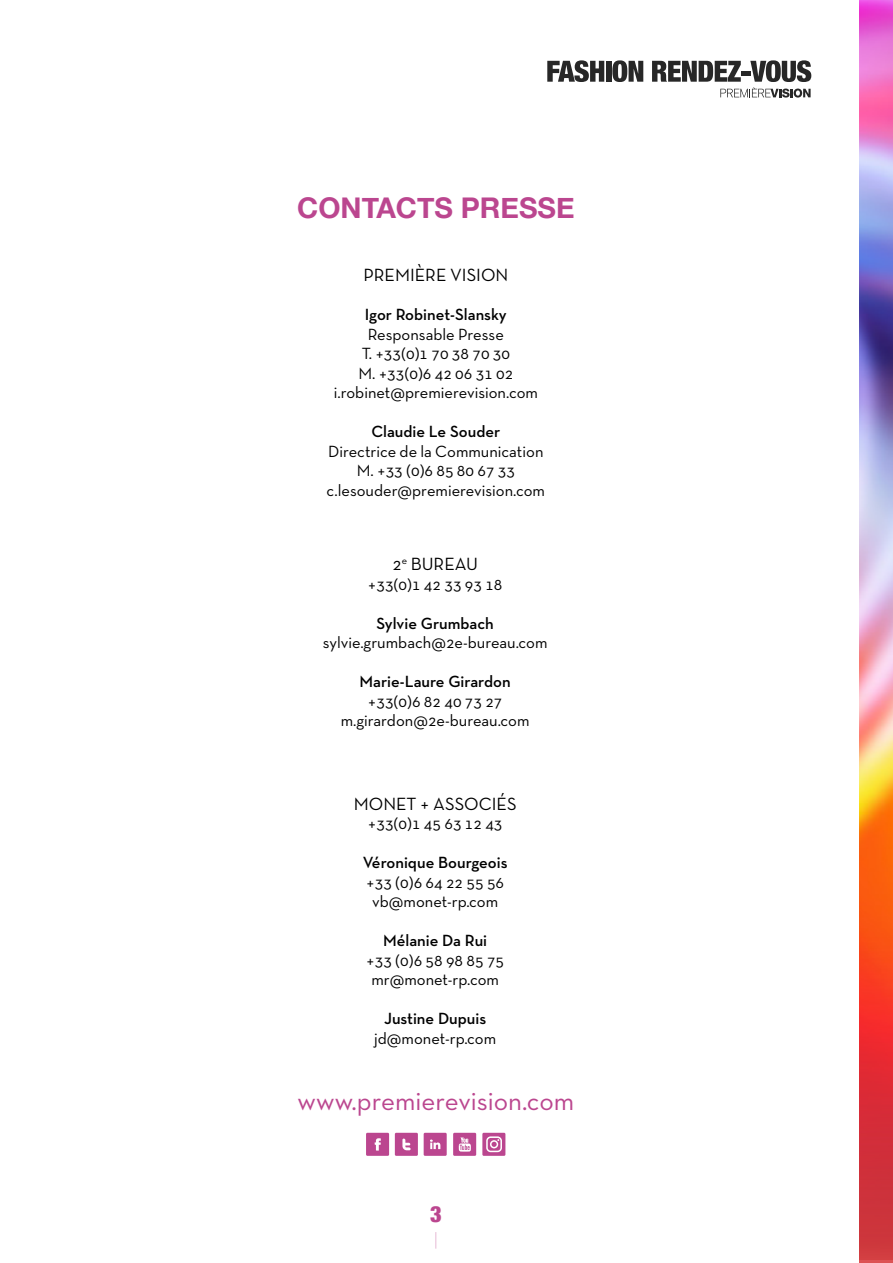
<style>
.page{position:relative;width:893px;height:1263px;background:#fff}
.page>*{position:absolute;margin:0;border:0;box-sizing:border-box;transform-origin:0 0}
.t1{font:700 28.5px "Helvetica Neue";color:#bb468f}
.t2{font:27px "Neutra Text TF";color:#bb468f}
.t3{font:900 condensed 22.5px "Helvetica Neue";color:#bb468f}
.t4{font:18px "Neutra Text TF";color:#000}
.t5{font:16.5px "Neutra Text TF";color:#000}
.t6{font:600 16.5px "Neutraface Text";color:#000}
.t7{font:200 16.5px "Helvetica Neue";color:#bb468f}
</style>
<div class="page">
<svg style="left:547px;top:60px;width:57px;height:22px"></svg>
<div style="left:606px;top:61px;width:5px;height:21px;background:#272727"></div>
<svg style="left:612px;top:60px;width:31px;height:22px"></svg>
<svg style="left:652px;top:60px;width:159px;height:38px"></svg>
<img style="left:860px;top:1px;width:33px;height:937px">
<img style="left:860px;top:938px;width:33px;height:325px">
<svg style="left:366px;top:1133px;width:23px;height:23px"></svg>
<svg style="left:395px;top:1133px;width:23px;height:23px"></svg>
<svg style="left:424px;top:1133px;width:23px;height:23px"></svg>
<svg style="left:453px;top:1133px;width:23px;height:23px"></svg>
<svg style="left:482px;top:1133px;width:23px;height:23px"></svg>
<p class="t1" style="left:297px;top:186px;width:279px">CONTACTS PRESSE</p>
<p class="t4" style="left:363px;top:264px;width:146px">PREMIÈRE VISION</p>
<p class="t6" style="left:365px;top:304px;width:143px">Igor Robinet-Slansky</p>
<p class="t5" style="left:368px;top:324px;width:137px">Responsable Presse</p>
<p class="t5" style="left:362px;top:344px;width:150px">T. +33(0)1 70 38 70 30</p>
<p class="t5" style="left:358px;top:363px;width:157px">M. +33(0)6 42 06 31 02</p>
<p class="t5" style="left:334px;top:383px;width:206px">i.robinet@premierevision.com</p>
<p class="t6" style="left:371px;top:421px;width:130px">Claudie Le Souder</p>
<p class="t5" style="left:328px;top:441px;width:217px">Directrice de la Communication</p>
<p class="t5" style="left:357px;top:461px;width:160px">M. +33 (0)6 85 80 67 33</p>
<p class="t5" style="left:327px;top:480px;width:220px">c.lesouder@premierevision.com</p>
<p class="t4" style="left:392px;top:553px;width:87px">2<sup>e</sup> BUREAU</p>
<p class="t5" style="left:368px;top:574px;width:136px">+33(0)1 42 33 93 18</p>
<p class="t6" style="left:376px;top:613px;width:119px">Sylvie Grumbach</p>
<p class="t5" style="left:323px;top:633px;width:226px">sylvie.grumbach@2e-bureau.com</p>
<p class="t6" style="left:360px;top:671px;width:153px">Marie-Laure Girardon</p>
<p class="t5" style="left:368px;top:691px;width:136px">+33(0)6 82 40 73 27</p>
<p class="t5" style="left:341px;top:711px;width:190px">m.girardon@2e-bureau.com</p>
<p class="t4" style="left:354px;top:793px;width:164px">MONET + ASSOCIÉS</p>
<p class="t5" style="left:368px;top:814px;width:136px">+33(0)1 45 63 12 43</p>
<p class="t6" style="left:363px;top:852px;width:146px">Véronique Bourgeois</p>
<p class="t5" style="left:366px;top:872px;width:139px">+33 (0)6 64 22 55 56</p>
<p class="t5" style="left:372px;top:892px;width:127px">vb@monet-rp.com</p>
<p class="t6" style="left:383px;top:930px;width:105px">Mélanie Da Rui</p>
<p class="t5" style="left:366px;top:950px;width:139px">+33 (0)6 58 98 85 75</p>
<p class="t5" style="left:371px;top:970px;width:129px">mr@monet-rp.com</p>
<p class="t6" style="left:384px;top:1008px;width:104px">Justine Dupuis</p>
<p class="t5" style="left:374px;top:1028px;width:124px">jd@monet-rp.com</p>
<p class="t2" style="left:297px;top:1085px;width:278px">www.premierevision.com</p>
<p class="t3" style="left:430px;top:1195px;width:13px">3</p>
<p class="t7" style="left:434px;top:1226px;width:5px">|</p>
</div>
